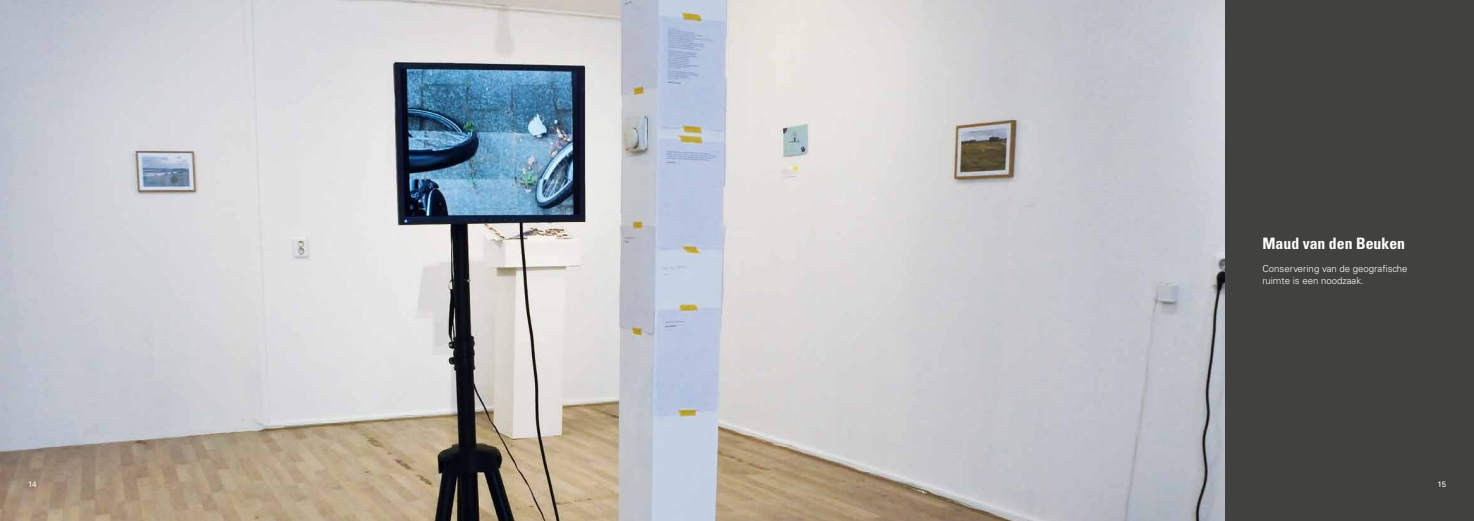
<style>
.page{position:relative;width:1474px;height:521px;background:#fff}
.page>*{position:absolute;margin:0;border:0;box-sizing:border-box;transform-origin:0 0}
.t1{font:700 condensed 15.75px "Univers LT Std";color:#fff}
.t2{font:300 9.62px/11.5px "Univers LT Std";color:#fff}
.t3{font:7.88px "Univers LT Std";color:#fff}
</style>
<div class="page">
<img style="left:0;top:0;width:1225px;height:521px">
<div style="left:1225px;top:0;width:248px;height:521px;background:#414140"></div>
<h1 class="t1" style="left:1262px;top:234px;width:144px">Maud van den Beuken</h1>
<p class="t2" style="left:1262px;top:263px;width:147px">Conservering van de geografische ruimte is een noodzaak.</p>
<p class="t3" style="left:28px;top:479px;width:10px">14</p>
<p class="t3" style="left:1437px;top:479px;width:10px">15</p>
</div>
